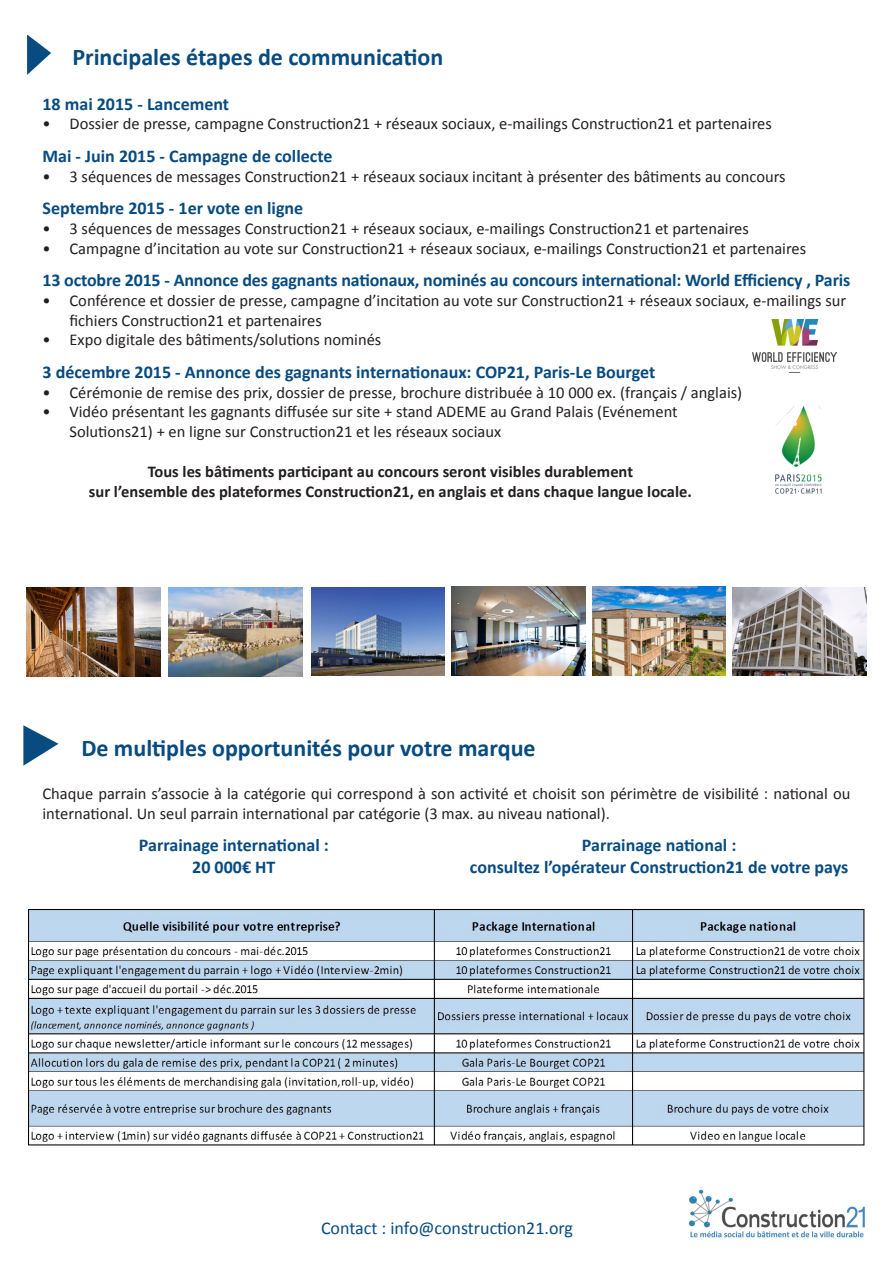
<style>
.page{position:relative;width:893px;height:1263px;background:#fff}
.page>*{position:absolute;margin:0;border:0;box-sizing:border-box;transform-origin:0 0}
.t1{font:700 24px "Calibri";color:#074b81}
.t2{font:700 18px/21.6px "Calibri";color:#074b81;text-align:center}
.t3{font:18px "Calibri";color:#074b81}
.t4{font:16.5px/19.8px "Calibri";color:#231f20}
.t5{font:700 16.5px/19.8px "Calibri";color:#231f20;text-align:center}
</style>
<div class="page">
<svg style="left:27px;top:34px;width:24px;height:41px"></svg>
<svg style="left:23px;top:725px;width:35px;height:41px"></svg>
<img style="left:688px;top:1189px;width:177px;height:49px">
<img style="left:452px;top:587px;width:133px;height:89px">
<img style="left:27px;top:587px;width:133px;height:89px">
<img style="left:169px;top:588px;width:133px;height:88px">
<img style="left:311px;top:587px;width:134px;height:89px">
<img style="left:592px;top:587px;width:133px;height:88px">
<img style="left:733px;top:587px;width:133px;height:89px">
<img style="left:753px;top:319px;width:83px;height:50px">
<img style="left:775px;top:406px;width:47px;height:88px">
<img style="left:28px;top:910px;width:837px;height:236px">
<p class="t1" style="left:72px;top:40px;width:372px">Principales étapes de communication</p>
<p class="t2" style="left:43px;top:92px;width:188px">18 mai 2015 - Lancement</p>
<p class="t4" style="left:43px;top:114px;width:731px">• Dossier de presse, campagne Construction21 + réseaux sociaux, e-mailings Construction21 et partenaires</p>
<p class="t2" style="left:43px;top:144px;width:291px">Mai - Juin 2015 - Campagne de collecte</p>
<p class="t4" style="left:43px;top:166px;width:745px">• 3 séquences de messages Construction21 + réseaux sociaux incitant à présenter des bâtiments au concours</p>
<p class="t2" style="left:43px;top:197px;width:262px">Septembre 2015 - 1er vote en ligne</p>
<p class="t4" style="left:43px;top:218px;width:708px">• 3 séquences de messages Construction21 + réseaux sociaux, e-mailings Construction21 et partenaires</p>
<p class="t4" style="left:43px;top:238px;width:765px">• Campagne d’incitation au vote sur Construction21 + réseaux sociaux, e-mailings Construction21 et partenaires</p>
<p class="t2" style="left:43px;top:269px;width:809px">13 octobre 2015 - Annonce des gagnants nationaux, nominés au concours international: World Efficiency , Paris</p>
<p class="t4" style="left:70px;top:290px;width:778px;text-indent:-27px">• Conférence et dossier de presse, campagne d’incitation au vote sur Construction21 + réseaux sociaux, e-mailings sur fichiers Construction21 et partenaires</p>
<p class="t4" style="left:43px;top:330px;width:340px">• Expo digitale des bâtiments/solutions nominés</p>
<p class="t2" style="left:43px;top:360px;width:614px">3 décembre 2015 - Annonce des gagnants internationaux: COP21, Paris-Le Bourget</p>
<p class="t4" style="left:43px;top:382px;width:701px">• Cérémonie de remise des prix, dossier de presse, brochure distribuée à 10 000 ex. (français / anglais)</p>
<p class="t4" style="left:70px;top:402px;width:610px;text-indent:-27px">• Vidéo présentant les gagnants diffusée sur site + stand ADEME au Grand Palais (Evénement<br>Solutions21) + en ligne sur Construction21 et les réseaux sociaux</p>
<p class="t5" style="left:89px;top:461px;width:604px">Tous les bâtiments participant au concours seront visibles durablement<br>sur l’ensemble des plateformes Construction21, en anglais et dans chaque langue locale.</p>
<p class="t1" style="left:81px;top:731px;width:456px">De multiples opportunités pour votre marque</p>
<p class="t4" style="left:43px;top:783px;width:809px">Chaque parrain s’associe à la catégorie qui correspond à son activité et choisit son périmètre de visibilité : national ou international. Un seul parrain international par catégorie (3 max. au niveau national).</p>
<p class="t2" style="left:139px;top:834px;width:191px">Parrainage international :<br>20 000€ HT</p>
<p class="t2" style="left:470px;top:834px;width:380px">Parrainage national :<br>consultez l’opérateur Construction21 de votre pays</p>
<p class="t3" style="left:321px;top:1215px;width:253px">Contact : info@construction21.org</p>
</div>
